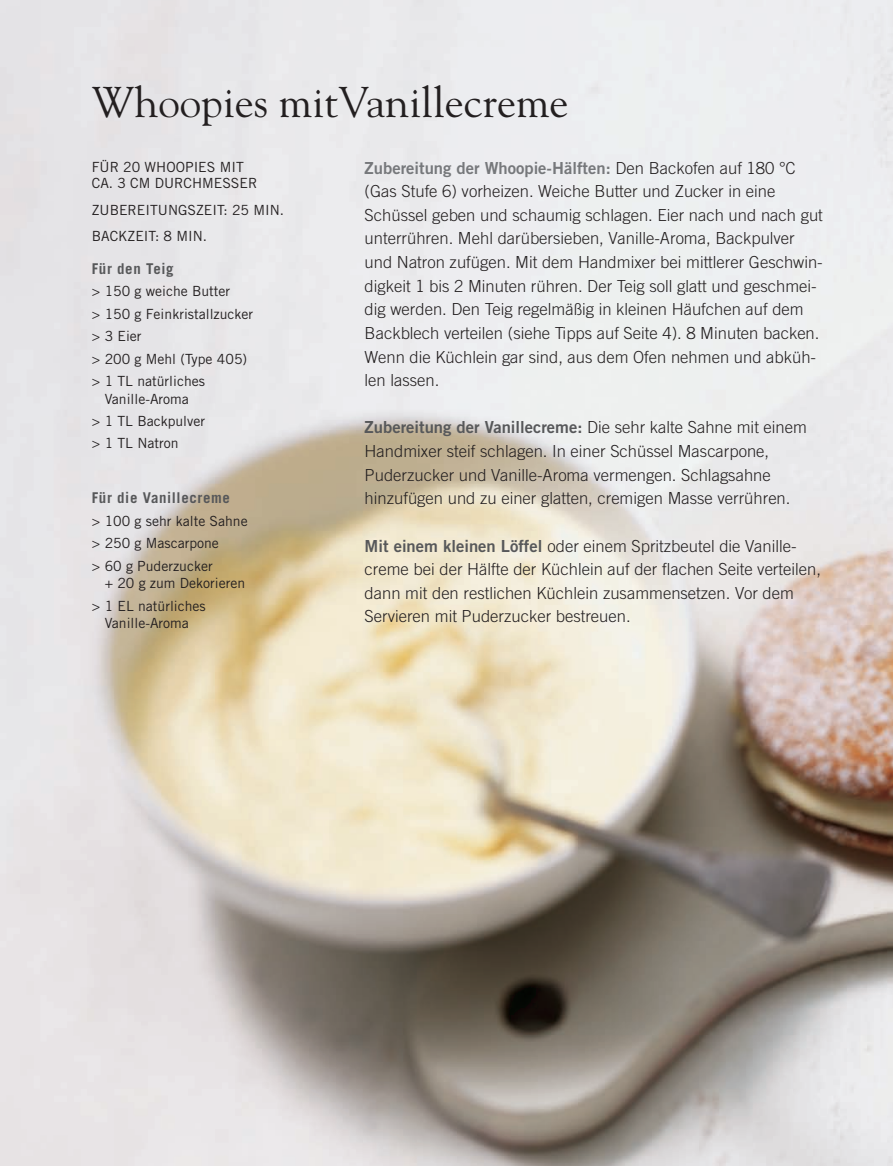
<style>
.page{position:relative;width:893px;height:1166px;background:#fff}
.page>*{position:absolute;margin:0;border:0;box-sizing:border-box;transform-origin:0 0}
.t1{font:42.88px "Goudy Std";color:#231f20}
.t2{font:300 16.62px/23.6px "Trade Gothic LT Std";color:#231f20}
.t3{font:700 14.88px "Trade Gothic LT Std";letter-spacing:.04em;color:#57585a}
.t4{font:14px/22.4px "Trade Gothic LT Std";color:#231f20}
.s1{font-family:"Trade Gothic LT Std Bd 2";font-weight:400;color:#76787b}
.s2{font-family:"Trade Gothic LT Std Bd 2";font-weight:400;color:#57585a}
</style>
<div class="page">
<img style="left:0;top:0;width:893px;height:1166px">
<p class="t1" style="left:92px;top:75px;width:478px">Whoopies mitVanillecreme</p>
<p class="t4" style="left:92px;top:158px;width:167px;line-height:16.6px">FÜR 20 WHOOPIES MIT<br>CA. 3 CM DURCHMESSER</p>
<p class="t4" style="left:92px;top:196px;width:194px;line-height:26.6px">ZUBEREITUNGSZEIT: 25 MIN.<br>BACKZEIT: 8 MIN.</p>
<p class="t3" style="left:92px;top:259px;width:83px">Für den Teig</p>
<p class="t4" style="left:92px;top:280px;width:163px">&gt; 150 g weiche Butter<br>&gt; 150 g Feinkristallzucker &gt; 3 Eier<br>&gt; 200 g Mehl (Type 405) &gt; 1 TL natürliches</p>
<p class="t4" style="left:92px;top:387px;width:115px;text-indent:13px">Vanille-Aroma<br>&gt; 1 TL Backpulver &gt; 1 TL Natron</p>
<p class="t3" style="left:92px;top:489px;width:140px">Für die Vanillecreme</p>
<p class="t4" style="left:92px;top:509px;width:157px">&gt; 100 g sehr kalte Sahne &gt; 250 g Mascarpone<br>&gt; 60 g Puderzucker</p>
<p class="t4" style="left:92px;top:572px;width:155px;text-indent:13px">+ 20 g zum Dekorieren &gt; 1 EL natürliches</p>
<p class="t4" style="left:105px;top:612px;width:86px">Vanille-Aroma</p>
<p class="t2" style="left:365px;top:156px;width:460px"><span class="s1">Zubereitung der Whoopie-Hälften:</span> Den Backofen auf 180 °C (Gas Stufe 6) vorheizen. Weiche Butter und Zucker in eine Schüssel geben und schaumig schlagen. Eier nach und nach gut unterrühren. Mehl darübersieben, Vanille-Aroma, Backpulver und Natron zufügen. Mit dem Handmixer bei mittlerer Geschwin&shy;digkeit 1 bis 2 Minuten rühren. Der Teig soll glatt und geschmei&shy;dig werden. Den Teig regelmäßig in kleinen Häufchen auf dem Backblech verteilen (siehe Tipps auf Seite 4). 8 Minuten backen.<br>Wenn die Küchlein gar sind, aus dem Ofen nehmen und abküh&shy;len lassen.</p>
<p class="t2" style="left:365px;top:415px;width:444px"><span class="s2">Zubereitung der Vanillecreme:</span> Die sehr kalte Sahne mit einem Handmixer steif schlagen. In einer Schüssel Mascarpone, Puderzucker und Vanille-Aroma vermengen. Schlagsahne hinzufügen und zu einer glatten, cremigen Masse verrühren.</p>
<p class="t2" style="left:365px;top:534px;width:458px"><span class="s2">Mit einem kleinen Löffel</span> oder einem Spritzbeutel die Vanille&shy;creme bei der Hälfte der Küchlein auf der flachen Seite verteilen, dann mit den restlichen Küchlein zusammensetzen. Vor dem Servieren mit Puderzucker bestreuen.</p>
</div>
